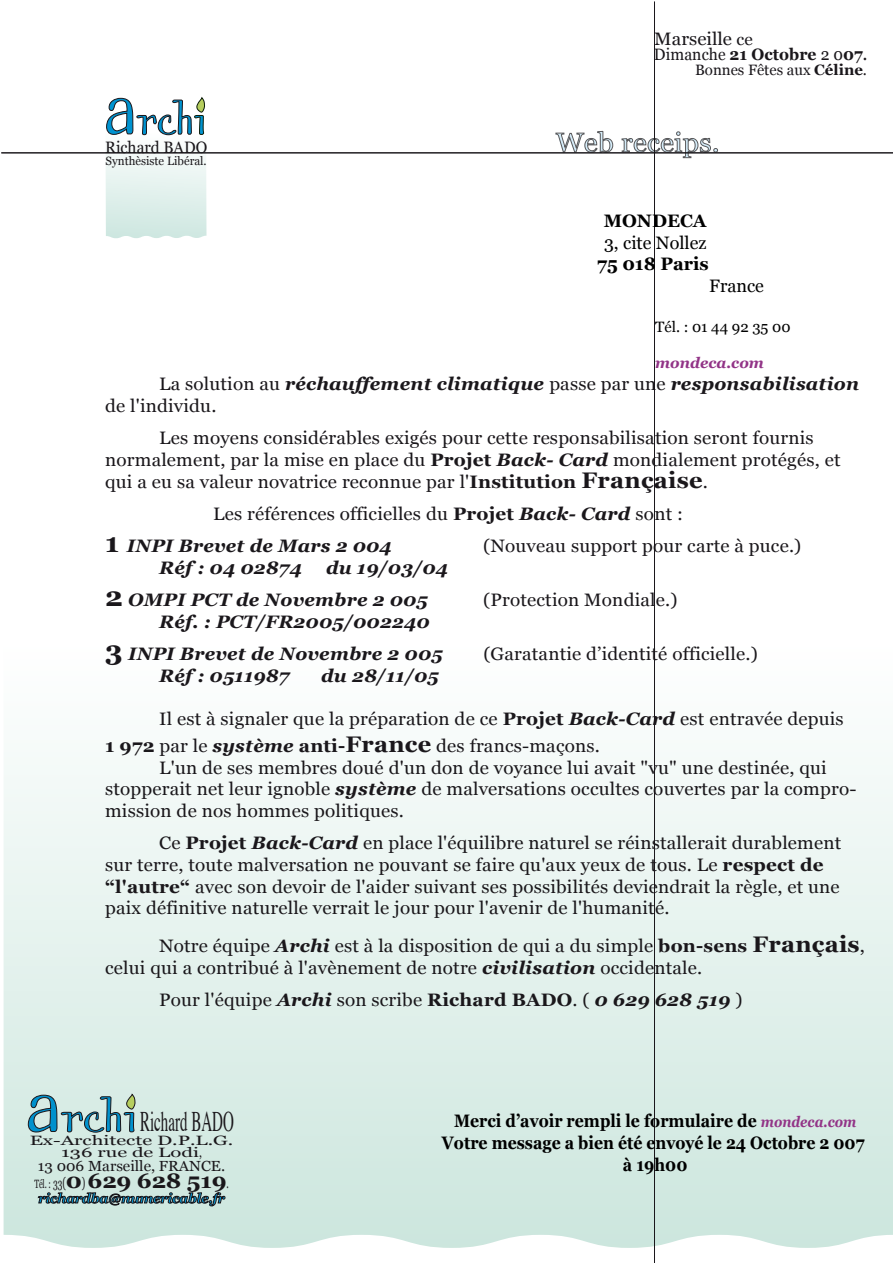
<style>
.page{position:relative;width:893px;height:1263px;background:#fff}
.page>*{position:absolute;margin:0;border:0;box-sizing:border-box;transform-origin:0 0}
.t1{font:28.35px "Times";color:#1a171b;scale:.53 1}
.t2{font:27px "Georgia";letter-spacing:.01em;color:#d4ecf9;scale:1.05 1}
.t3{font:700 21px "Georgia";letter-spacing:-.01em;color:#1a171b;scale:1.1 1}
.t4{font:18px/21.6px "Georgia";letter-spacing:.01em;color:#1a171b;scale:1.05 1}
.t5{font:italic 700 18px/32.4px "Georgia";letter-spacing:.01em;color:#1a171b;scale:1.05 1}
.t6{font:700 18px/21.6px "Georgia";color:#000;text-align:center;scale:.88 1}
.t7{font:18px "Georgia";color:#000}
.t8{font:700 18px "Georgia";color:#000}
.t9{font:700 16.5px "Georgia";letter-spacing:.005em;color:#1a171b;scale:.95 1}
.t10{font:16.5px "Georgia";color:#1a171b;scale:.94 1}
.t11{font:15px "Georgia";color:#1a171b}
.t12{font:15px "Georgia";color:#000}
.t13{font:italic 700 15px "Georgia";color:#923487}
.t14{font:14.7px "Georgia";color:#1a171b;scale:1.05 1}
.t15{font:13.5px/12px "Georgia";color:#1a171b;text-align:center;scale:1.5 1}
.t16{font:italic 700 13.5px "Georgia";letter-spacing:-.025em;color:#0091cd}
.t17{font:12px "Georgia";color:#1a171b}
.s1{font-size:16.5px}
.s2{font-weight:400}
.s3{font-family:"Palatino"}
.s4{font-weight:700}
.s5{font-weight:400;font-style:normal}
.s6{font-weight:700;font-style:italic}
.s7{font-weight:700;font-size:22.5px}
.s8{font-weight:700;font-size:27px}
.s9{font-style:normal;font-size:27px}
.s10{font-weight:400;font-size:12px}
.s11{font-weight:400;font-size:13.5px}
.s12{font-weight:400;font-size:15px}
.s13{font-style:italic;font-size:15px;color:#923487}
</style>
<div class="page">
<svg style="left:105px;top:97px;width:101px;height:141px"></svg>
<svg style="left:4px;top:743px;width:889px;height:505px"></svg>
<svg style="left:555px;top:131px;width:58px;height:22px"></svg>
<svg style="left:622px;top:131px;width:96px;height:27px"></svg>
<svg style="left:38px;top:1191px;width:187px;height:15px;background:#92a19d"></svg>
<svg style="left:28px;top:1094px;width:107px;height:38px;background:#93babf"></svg>
<hr style="left:654px;top:2px;width:1px;height:1261px;background:#1a171b">
<hr style="left:1px;top:153px;width:892px;height:1px;background:#1a171b">
<p class="t10" style="left:105px;top:138px;width:110px">Richard BADO</p>
<p class="t17" style="left:106px;top:154px;width:103px">Synthèsiste Libéral.</p>
<p class="t4" style="left:654px;top:28px;width:95px">Marseille <span class="s1">ce</span></p>
<p class="t9" style="left:654px;top:45px;width:226px"><span class="s2">Dimanche</span> 21 Octobre <span class="s2">2 0</span>07<span class="s3">.</span></p>
<p class="t11" style="left:695px;top:61px;width:173px">Bonnes Fêtes aux <span class="s4">Céline</span>.</p>
<h2 class="t2" style="left:556px;top:127px;width:157px">Web receips.</h2>
<p class="t8" style="left:604px;top:211px;width:104px">MONDECA</p>
<p class="t7" style="left:604px;top:232px;width:104px">3, cite Nollez</p>
<p class="t8" style="left:597px;top:254px;width:113px">75 018 Paris</p>
<p class="t7" style="left:709px;top:276px;width:56px">France</p>
<p class="t12" style="left:655px;top:318px;width:137px">Tél. : 01 44 92 35 00</p>
<p class="t13" style="left:655px;top:354px;width:110px">mondeca.com</p>
<p class="t5" style="left:105px;top:373px;width:719px;line-height:21.6px;text-indent:54px"><span class="s5">La solution au</span> réchauffement climatique <span class="s5">passe par une</span> responsabilisation <span class="s5">de l'individu.</span></p>
<p class="t4" style="left:105px;top:427px;width:702px;text-indent:54px">Les moyens considérables exigés pour cette responsabilisation seront fournis normalement, par la mise en place du <span class="s4">Projet</span> <span class="s6">Back- Card</span> mondialement protégés, et qui a eu sa valeur novatrice reconnue par l'<span class="s4">Institution</span> <span class="s7">Française</span>.</p>
<p class="t4" style="left:105px;top:497px;width:552px;line-height:32.4px;text-indent:108px">Les références officielles du <span class="s4">Projet</span> <span class="s6">Back- Card</span> sont :<br><span class="s8">1</span> <span class="s6">INPI Brevet de Mars 2 004</span></p>
<p class="t4" style="left:483px;top:535px;width:305px">(Nouveau support pour carte à puce.)</p>
<p class="t5" style="left:159px;top:551px;width:138px">Réf : 04 02874</p>
<p class="t5" style="left:105px;top:551px;width:328px;text-indent:221px">du 19/03/04<br><span class="s9">2</span> OMPI PCT de Novembre 2 005</p>
<p class="t5" style="left:105px;top:605px;width:323px;text-indent:54px">Réf. : PCT/FR2005/002240<br><span class="s9">3</span> INPI Brevet de Novembre 2 005</p>
<p class="t4" style="left:483px;top:589px;width:186px">(Protection Mondiale.)</p>
<p class="t4" style="left:483px;top:643px;width:263px">(Garatantie d’identité officielle.)</p>
<p class="t5" style="left:159px;top:659px;width:126px">Réf : 0511987</p>
<p class="t5" style="left:321px;top:659px;width:114px">du 28/11/05</p>
<p class="t4" style="left:105px;top:705px;width:705px;line-height:27px;text-indent:54px">Il est à signaler que la préparation de ce <span class="s4">Projet</span> <span class="s6">Back-Card</span> est entravée depuis<br><span class="s4">1 972</span> par le <span class="s6">système</span> <span class="s4">anti-</span><span class="s7">France</span> des francs-maçons.</p>
<p class="t4" style="left:105px;top:757px;width:717px;text-indent:54px">L'un de ses membres doué d'un don de voyance lui avait "vu" une destinée, qui stopperait net leur ignoble <span class="s6">système</span> de malversations occultes couvertes par la compro&shy;mission de nos hommes politiques.</p>
<p class="t4" style="left:105px;top:832px;width:703px;text-indent:54px">Ce <span class="s4">Projet</span> <span class="s6">Back-Card</span> en place l'équilibre naturel se réinstallerait durablement sur terre, toute malversation ne pouvant se faire qu'aux yeux de tous. Le <span class="s4">respect de “l'autre“</span> avec son devoir de l'aider suivant ses possibilités deviendrait la règle, et une paix définitive naturelle verrait le jour pour l'avenir de l'humanité.</p>
<p class="t4" style="left:105px;top:935px;width:725px;text-indent:54px">Notre équipe <span class="s6">Archi</span> est à la disposition de qui a du simple <span class="s4">bon-sens</span> <span class="s7">Français</span>, celui qui a contribué à l'avènement de notre <span class="s6">civilisation</span> occidentale.</p>
<p class="t4" style="left:159px;top:989px;width:557px">Pour l'équipe <span class="s6">Archi</span> son scribe <span class="s4">Richard BADO</span>. ( <span class="s6">0 629 628 519</span> )</p>
<h1 class="t1" style="left:140px;top:1095px;width:178px">Richard BADO</h1>
<p class="t15" style="left:30px;top:1134px;width:137px">Ex-Architecte D.P.L.G.<br>136 rue de Lodi,</p>
<p class="t14" style="left:38px;top:1158px;width:180px">13 006 Marseille, FRANCE.</p>
<p class="t3" style="left:34px;top:1169px;width:178px"><span class="s10">Tél. :</span> <span class="s11">33</span><span class="s12">(</span>0<span class="s12">)</span> 629 628 519<span class="s11">.</span></p>
<p class="t16" style="left:38px;top:1190px;width:188px">richardba@numericable.fr</p>
<p class="t6" style="left:442px;top:1110px;width:482px">Merci d’avoir rempli le formulaire de <span class="s13">mondeca.com<br></span>Votre message a bien été envoyé le 24 Octobre 2 007 à 19h00</p>
</div>
